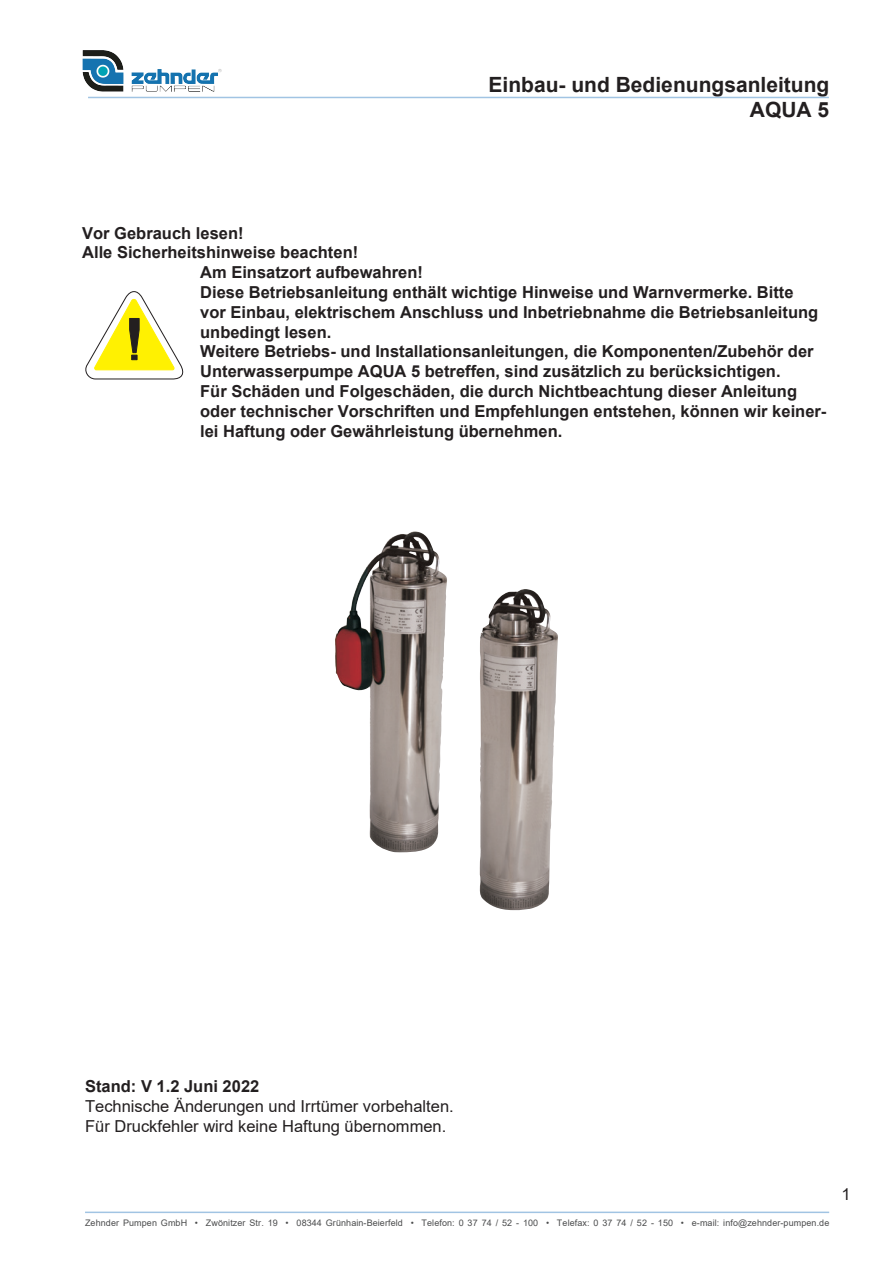
<style>
.page{position:relative;width:893px;height:1263px;background:#fff}
.page>*{position:absolute;margin:0;border:0;box-sizing:border-box;transform-origin:0 0}
.t1{font:700 21px/25.2px "Arial";color:#231f20;text-align:right}
.t2{font:700 16.5px "Arial";color:#231f20}
.t3{font:16.5px/19.8px "Arial";color:#231f20}
.t4{font:9px "Arial";letter-spacing:.01em;color:#4b4c4d}
</style>
<div class="page">
<svg style="left:85px;top:291px;width:98px;height:89px"></svg>
<img style="left:479px;top:589px;width:79px;height:321px">
<img style="left:335px;top:531px;width:112px;height:321px">
<hr style="left:85px;top:1211px;width:744px;height:2px;background:#a1c4e3">
<hr style="left:88px;top:97px;width:741px;height:1px;background:#a1c4e3">
<img style="left:82px;top:50px;width:153px;height:49px">
<p class="t1" style="left:489px;top:72px;width:342px">Einbau- und Bedienungsanleitung<br>AQUA 5</p>
<p class="t2" style="left:82px;top:221px;width:163px">Vor Gebrauch lesen!</p>
<p class="t2" style="left:82px;top:241px;width:278px">Alle Sicherheitshinweise beachten!</p>
<p class="t2" style="left:200px;top:261px;width:224px">Am Einsatzort aufbewahren!</p>
<p class="t2" style="left:200px;top:280px;width:595px">Diese Betriebsanleitung enthält wichtige Hinweise und Warnvermerke. Bitte</p>
<p class="t2" style="left:200px;top:300px;width:620px">vor Einbau, elektrischem Anschluss und Inbetriebnahme die Betriebsanleitung</p>
<p class="t2" style="left:200px;top:320px;width:133px">unbedingt lesen.</p>
<p class="t2" style="left:200px;top:340px;width:615px">Weitere Betriebs- und Installationsanleitungen, die Komponenten/Zubehör der</p>
<p class="t2" style="left:200px;top:360px;width:582px">Unterwasserpumpe AQUA 5 betreffen, sind zusätzlich zu berücksichtigen.</p>
<p class="t2" style="left:200px;top:379px;width:598px">Für Schäden und Folgeschäden, die durch Nichtbeachtung dieser Anleitung</p>
<p class="t2" style="left:200px;top:399px;width:628px">oder technischer Vorschriften und Empfehlungen entstehen, können wir keiner-</p>
<p class="t2" style="left:200px;top:419px;width:364px">lei Haftung oder Gewährleistung übernehmen.</p>
<p class="t2" style="left:85px;top:1075px;width:176px">Stand: V 1.2 Juni 2022</p>
<p class="t3" style="left:85px;top:1096px;width:370px">Technische Änderungen und Irrtümer vorbehalten.<br>Für Druckfehler wird keine Haftung übernommen.</p>
<p class="t4" style="left:85px;top:1217px;width:746px">Zehnder Pumpen GmbH • Zwönitzer Str. 19 • 08344 Grünhain-Beierfeld • Telefon: 0 37 74 / 52 - 100 • Telefax: 0 37 74 / 52 - 150 • e-mail: info@zehnder-pumpen.de</p>
<p class="t3" style="left:841px;top:1184px;width:11px">1</p>
</div>
